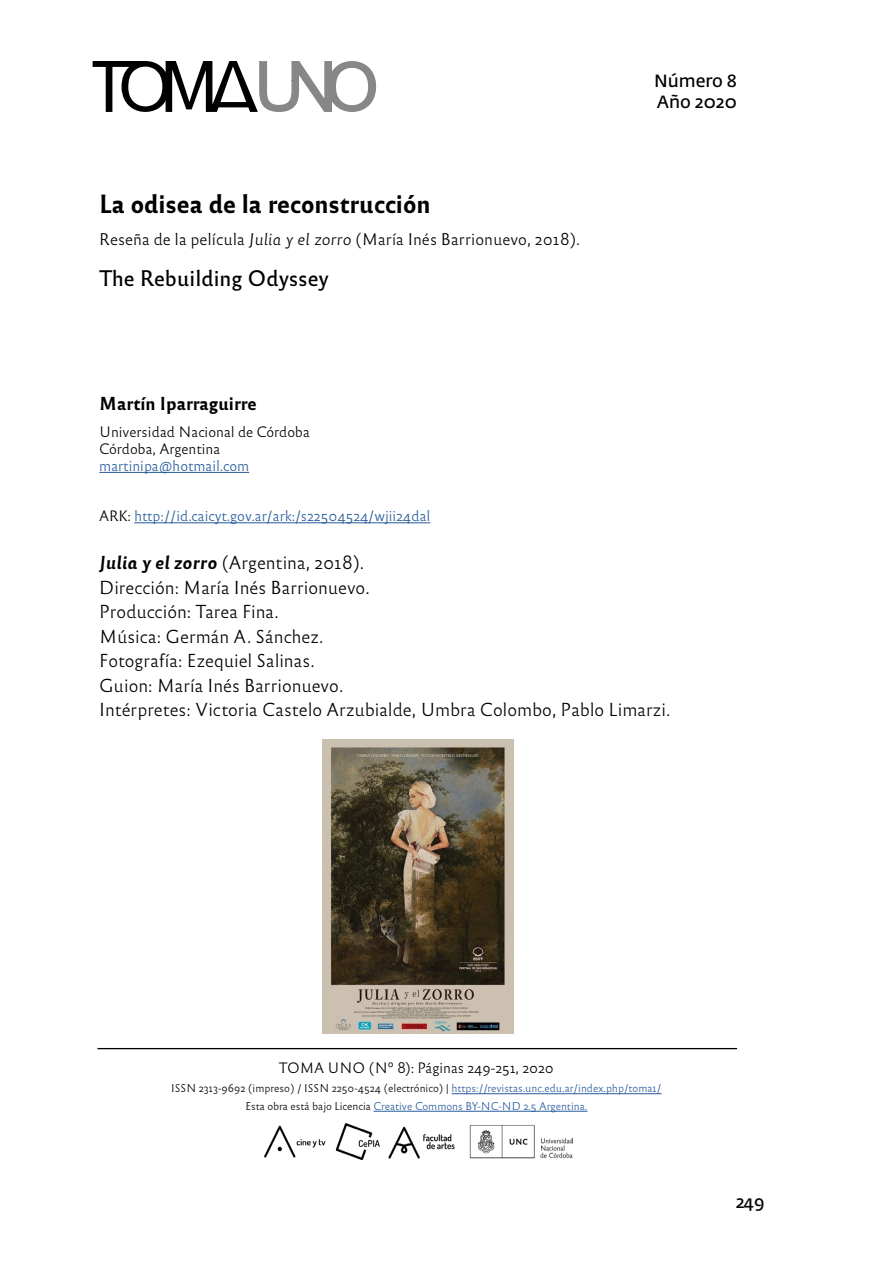
<style>
.page{position:relative;width:886px;height:1275px;background:#fff}
.page>*{position:absolute;margin:0;border:0;box-sizing:border-box;transform-origin:0 0}
.t1{font:24.5px "Reforma 2018 Negra";color:#000}
.t2{font:21px "Reforma 2018 Gris";color:#000}
.t3{font:17.5px/24.5px "Reforma 2018 Blanca";color:#000}
.t4{font:17.5px "Reforma 2018 Negra";color:#000}
.t5{font:17.5px/21px "Fedra Sans Pro";color:#000}
.t6{font:15.75px "Reforma 2018 Blanca";letter-spacing:.005em;color:#000}
.t7{font:14px/16.8px "Reforma 2018 Blanca";color:#000}
.t8{font:14px "Reforma 2018 Blanca";color:#275b9b}
.t9{font:10.5px/17.5px "Reforma 2018 Blanca";color:#275b9b;text-align:center}
.s1{font-family:"Reforma 2018 Blanca Italica"}
.s2{color:#000}
.s3{font-family:"Reforma 2018 Negra Italica"}
</style>
<div class="page">
<hr style="left:451px;top:1093px;width:210px;height:1px;background:#275b9b">
<hr style="left:373px;top:1111px;width:214px;height:1px;background:#275b9b">
<hr style="left:97px;top:1048px;width:640px;height:1px;background:#000">
<img style="left:264px;top:1124px;width:308px;height:36px">
<svg style="left:93px;top:61px;width:283px;height:51px"></svg>
<hr style="left:99px;top:472px;width:150px;height:1px;background:#275b9b">
<hr style="left:134px;top:522px;width:296px;height:1px;background:#275b9b">
<img style="left:322px;top:739px;width:191px;height:294px">
<h1 class="t1" style="left:99px;top:189px;width:333px">La odisea de la reconstrucción</h1>
<p class="t6" style="left:99px;top:230px;width:482px">Reseña de la película <span class="s1">Julia y el zorro</span> (María Inés Barrionuevo, 2018).</p>
<p class="t2" style="left:99px;top:266px;width:231px">The Rebuilding Odyssey</p>
<p class="t4" style="left:99px;top:393px;width:159px">Martín Iparraguirre</p>
<p class="t7" style="left:99px;top:424px;width:212px">Universidad Nacional de Córdoba<br>Córdoba, Argentina</p>
<p class="t8" style="left:99px;top:457px;width:151px">martinipa@hotmail.com</p>
<p class="t8" style="left:99px;top:508px;width:332px"><span class="s2">ARK:</span> http://id.caicyt.gov.ar/ark:/s22504524/wjii24dal</p>
<p class="t5" style="left:654px;top:71px;width:84px">Número 8<br>Año 2020</p>
<p class="t3" style="left:99px;top:550px;width:572px"><span class="s3">Julia y el zorro</span> (Argentina, 2018).<br>Dirección: María Inés Barrionuevo.<br>Producción: Tarea Fina.<br>Música: Germán A. Sánchez.<br>Fotografía: Ezequiel Salinas.<br>Guion: María Inés Barrionuevo.<br>Intérpretes: Victoria Castelo Arzubialde, Umbra Colombo, Pablo Limarzi.</p>
<p class="t7" style="left:279px;top:1060px;width:276px">TOMA UNO (Nº 8): Páginas 249-251, 2020</p>
<p class="t9" style="left:171px;top:1080px;width:492px"><span class="s2">ISSN 2313-9692 (impreso) / ISSN 2250-4524 (electrónico) |</span> https://revistas.unc.edu.ar/index.php/toma1/<br><span class="s2">Esta obra está bajo Licencia</span> Creative Commons BY-NC-ND 2.5 Argentina.</p>
<p class="t5" style="left:735px;top:1191px;width:30px">249</p>
</div>
